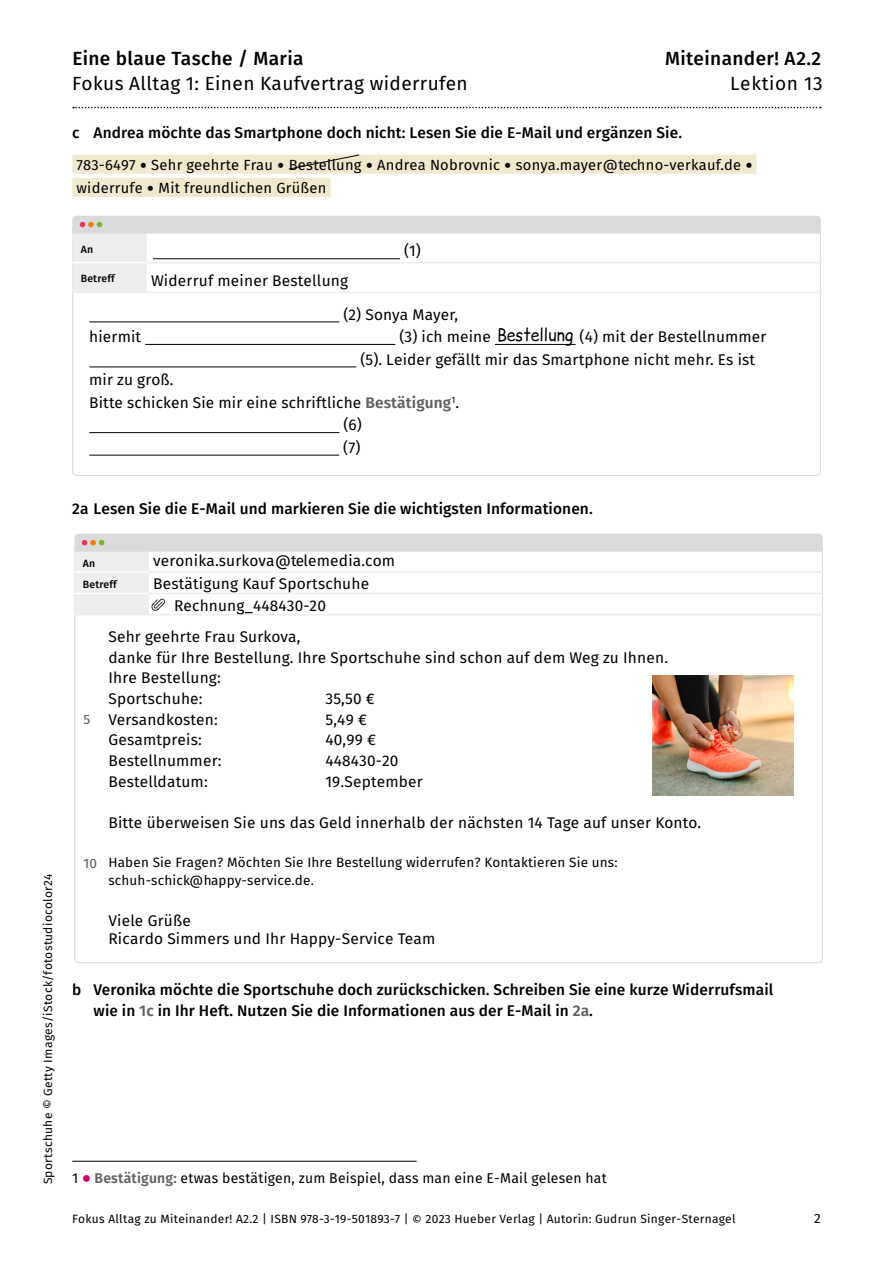
<style>
.page{position:relative;width:893px;height:1263px;background:#fff}
.page>*{position:absolute;margin:0;border:0;box-sizing:border-box;transform-origin:0 0}
.t1{font:19.05px "Susp Sans";letter-spacing:.02em;color:#000}
.t2{font:500 19.05px "Susp Sans";letter-spacing:.02em;color:#000}
.t3{font:15.45px/20.7px "Susp Sans";letter-spacing:.01em;color:#000}
.t4{font:500 15.45px/20.7px "Susp Sans";letter-spacing:.01em;color:#000}
.t5{font:14.7px/23.2px "Susp Sans";letter-spacing:.015em;color:#000}
.t6{font:14.25px "Susp Sans";letter-spacing:.015em;color:#000}
.t7{font:13.5px/18px "Susp Sans";letter-spacing:.01em;color:#000}
.t8{font:13.5px "Susp Sans";color:#575756}
.t9{font:12px "Susp Sans";letter-spacing:.025em;color:#000}
.t10{font:500 10.5px/21.3px "Susp Sans";letter-spacing:.01em;color:#000}
.s1{font-size:22.5px}
.s2{font-family:"Susp Comic";font-size:17.25px}
.s3{font-weight:600;color:#646363}
</style>
<div class="page">
<svg style="left:73px;top:107px;width:748px;height:1px"></svg>
<div style="left:72px;top:155px;width:684px;height:19px;background:#f1e9ce"></div>
<div style="left:72px;top:178px;width:258px;height:19px;background:#f1e9ce"></div>
<svg style="left:72px;top:293px;width:749px;height:183px"></svg>
<svg style="left:72px;top:216px;width:749px;height:76px"></svg>
<hr style="left:72px;top:232px;width:75px;height:2px;background:#dadada">
<hr style="left:72px;top:262px;width:75px;height:1px;background:#fff">
<hr style="left:72px;top:292px;width:75px;height:1px;background:#ededed">
<hr style="left:147px;top:262px;width:674px;height:1px;background:#ededed">
<hr style="left:147px;top:292px;width:674px;height:1px;background:#ededed">
<hr style="left:147px;top:232px;width:674px;height:2px;background:#dadada">
<hr style="left:89px;top:322px;width:250px;height:1px;background:#000">
<hr style="left:145px;top:344px;width:250px;height:1px;background:#000">
<hr style="left:495px;top:344px;width:81px;height:1px;background:#000">
<hr style="left:89px;top:367px;width:267px;height:1px;background:#000">
<hr style="left:89px;top:432px;width:250px;height:1px;background:#000">
<hr style="left:89px;top:455px;width:250px;height:1px;background:#000">
<hr style="left:153px;top:258px;width:247px;height:1px;background:#000">
<hr style="left:72px;top:1161px;width:345px;height:1px;background:#000">
<div style="left:286px;top:151px;width:85px;height:30px;background:#000;opacity:.16"></div>
<svg style="left:288px;top:154px;width:72px;height:16px"></svg>
<svg style="left:74px;top:618px;width:749px;height:345px"></svg>
<svg style="left:74px;top:534px;width:749px;height:84px"></svg>
<img style="left:653px;top:675px;width:140px;height:121px">
<p class="t2" style="left:73px;top:43px;width:232px">Eine blaue Tasche / Maria</p>
<p class="t2" style="left:665px;top:43px;width:158px">Miteinander! A2.2</p>
<p class="t1" style="left:72px;top:68px;width:397px">Fokus Alltag 1: Einen Kaufvertrag widerrufen</p>
<p class="t1" style="left:730px;top:69px;width:94px">Lektion 13</p>
<p class="t4" style="left:72px;top:121px;width:611px">c Andrea möchte das Smartphone doch nicht: Lesen Sie die E-Mail und ergänzen Sie.</p>
<p class="t5" style="left:77px;top:152px;width:678px">783-6497 <span class="s1">•</span> Sehr geehrte Frau <span class="s1">•</span> Bestellung <span class="s1">•</span> Andrea Nobrovnic <span class="s1">•</span> sonya.mayer@techno-verkauf.de <span class="s1">• </span>widerrufe <span class="s1">•</span> Mit freundlichen Grüßen</p>
<p class="t10" style="left:81px;top:238px;width:14px">An</p>
<p class="t10" style="left:81px;top:268px;width:36px">Betreff</p>
<p class="t3" style="left:151px;top:269px;width:199px">Widerruf meiner Bestellung</p>
<p class="t3" style="left:404px;top:240px;width:18px">(1)</p>
<p class="t3" style="left:343px;top:303px;width:116px">(2) Sonya Mayer,</p>
<p class="t3" style="left:89px;top:326px;width:53px">hiermit</p>
<p class="t3" style="left:360px;top:325px;width:408px;line-height:22.5px;text-indent:39px">(3) ich meine <span class="s2">Bestellung</span> (4) mit der Bestellnummer (5). Leider gefällt mir das Smartphone nicht mehr. Es ist</p>
<p class="t3" style="left:89px;top:369px;width:86px">mir zu groß.</p>
<p class="t3" style="left:89px;top:391px;width:371px">Bitte schicken Sie mir eine schriftliche <span class="s3">Bestätigung</span><sup>1</sup>.</p>
<p class="t3" style="left:343px;top:414px;width:20px">(6)</p>
<p class="t3" style="left:343px;top:436px;width:19px">(7)</p>
<p class="t9" style="left:39px;top:1184px;width:312px;rotate:-90deg">Sportschuhe © Getty Images/iStock/fotostudiocolor24</p>
<p class="t4" style="left:72px;top:497px;width:522px">2a Lesen Sie die E-Mail und markieren Sie die wichtigsten Informationen.</p>
<p class="t10" style="left:83px;top:552px;width:36px">An<br>Betreff</p>
<p class="t3" style="left:153px;top:548px;width:243px;line-height:23.2px">veronika.surkova@telemedia.com<br>Bestätigung Kauf Sportschuhe</p>
<p class="t3" style="left:174px;top:594px;width:153px">Rechnung_448430-20</p>
<p class="t8" style="left:84px;top:708px;width:8px">5</p>
<p class="t8" style="left:84px;top:852px;width:15px">10</p>
<p class="t3" style="left:108px;top:625px;width:561px">Sehr geehrte Frau Surkova,<br>danke für Ihre Bestellung. Ihre Sportschuhe sind schon auf dem Weg zu Ihnen.<br>Ihre Bestellung:<br>Sportschuhe:</p>
<p class="t3" style="left:325px;top:688px;width:51px">35,50 €</p>
<p class="t3" style="left:108px;top:708px;width:111px">Versandkosten:</p>
<p class="t3" style="left:325px;top:708px;width:43px">5,49 €</p>
<p class="t3" style="left:108px;top:729px;width:95px">Gesamtpreis:</p>
<p class="t3" style="left:325px;top:729px;width:52px">40,99 €</p>
<p class="t3" style="left:108px;top:750px;width:115px">Bestellnummer:</p>
<p class="t3" style="left:325px;top:750px;width:75px">448430-20</p>
<p class="t3" style="left:108px;top:770px;width:101px">Bestelldatum:</p>
<p class="t3" style="left:325px;top:770px;width:99px">19.September</p>
<p class="t3" style="left:108px;top:812px;width:594px">Bitte überweisen Sie uns das Geld innerhalb der nächsten 14 Tage auf unser Konto.</p>
<p class="t7" style="left:108px;top:853px;width:511px">Haben Sie Fragen? Möchten Sie Ihre Bestellung widerrufen? Kontaktieren Sie uns: schuh-schick@happy-service.de.</p>
<p class="t3" style="left:108px;top:911px;width:328px;line-height:18px">Viele Grüße<br>Ricardo Simmers und Ihr Happy-Service Team</p>
<p class="t4" style="left:94px;top:979px;width:681px;text-indent:-21px">b Veronika möchte die Sportschuhe doch zurückschicken. Schreiben Sie eine kurze Widerrufsmail wie in <span class="s3">1c</span> in Ihr Heft. Nutzen Sie die Informationen aus der E-Mail in <span class="s3">2a</span>.</p>
<p class="t6" style="left:72px;top:1167px;width:536px">1 <span class="s3">Bestätigung:</span> etwas bestätigen, zum Beispiel, dass man eine E-Mail gelesen hat</p>
<p class="t9" style="left:72px;top:1209px;width:665px">Fokus Alltag zu Miteinander! A2.2 | ISBN 978-3-19-501893-7 | © 2023 Hueber Verlag | Autorin: Gudrun Singer-Sternagel</p>
<p class="t7" style="left:814px;top:1208px;width:8px">2</p>
</div>
